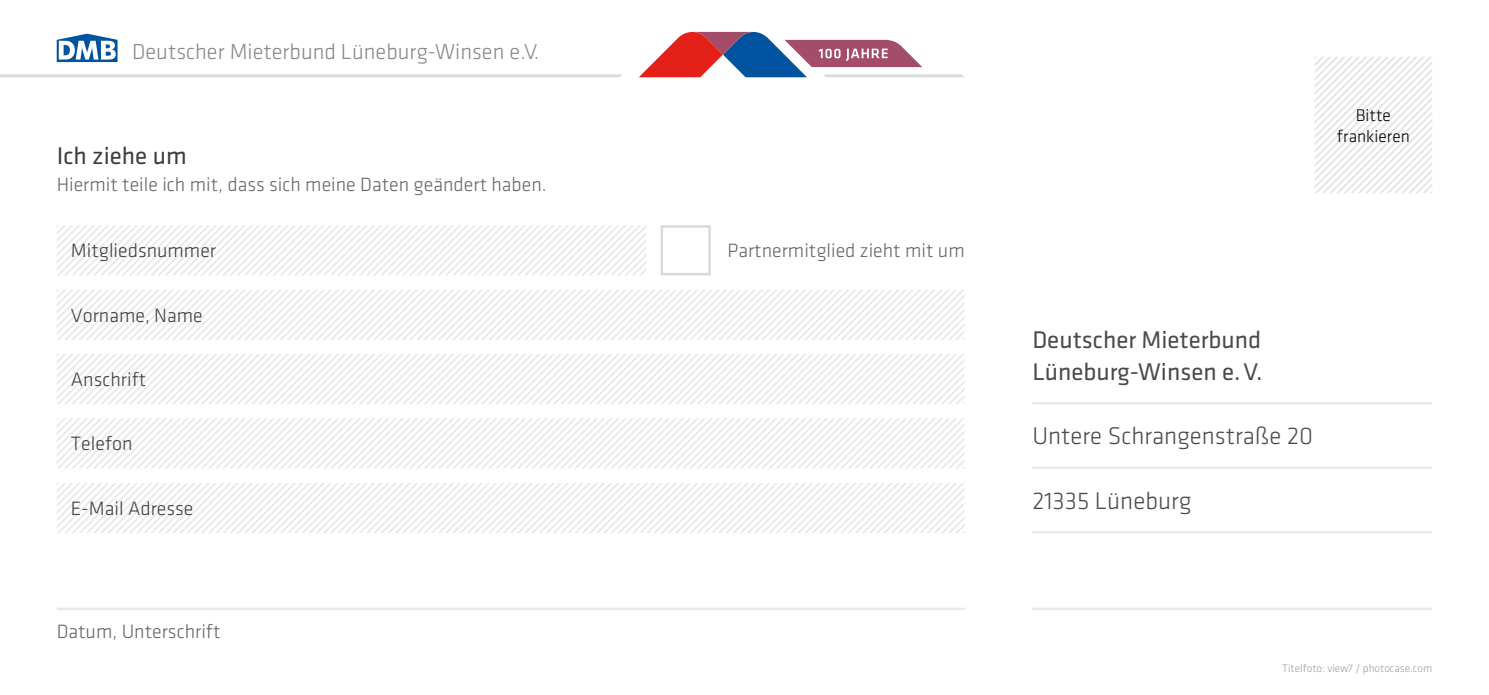
<style>
.page{position:relative;width:1489px;height:695px;background:#fff}
.page>*{position:absolute;margin:0;border:0;box-sizing:border-box;transform-origin:0 0}
.t1{font:25px/32.5px "Klavika Basic";color:#4b4b4d}
.t2{font:300 25px "Klavika Basic";color:#4b4b4d}
.t3{font:25px "Klavika Regular TF";color:#3e3d40}
.t4{font:300 22.5px "Klavika Basic";color:#87888a}
.t5{font:300 20px "Klavika";color:#646567}
.t6{font:300 20px "Klavika";color:#3e3d40}
.t7{font:300 17.5px/21px "Klavika";color:#000;text-align:center}
.t8{font:300 11.25px "Klavika";color:#9c9e9f}
</style>
<div class="page">
<svg style="left:57px;top:290px;width:907px;height:50px"></svg>
<svg style="left:57px;top:483px;width:907px;height:50px"></svg>
<hr style="left:57px;top:607px;width:907px;height:3px;background:#e9e9ea">
<svg style="left:1314px;top:57px;width:117px;height:136px"></svg>
<svg style="left:57px;top:225px;width:589px;height:50px"></svg>
<div style="left:660px;top:225px;width:50px;height:50px;border:2px solid #d9dadb"></div>
<svg style="left:57px;top:354px;width:907px;height:50px"></svg>
<svg style="left:57px;top:418px;width:907px;height:50px"></svg>
<svg style="left:0;top:74px;width:622px;height:3px;background:#dededf"></svg>
<svg style="left:639px;top:32px;width:325px;height:45px"></svg>
<svg style="left:57px;top:34px;width:60px;height:28px"></svg>
<hr style="left:1032px;top:466px;width:399px;height:3px;background:#e9e9ea">
<hr style="left:1032px;top:402px;width:399px;height:2px;background:#e9e9ea">
<hr style="left:1032px;top:531px;width:399px;height:2px;background:#e9e9ea">
<hr style="left:1032px;top:607px;width:399px;height:3px;background:#e9e9ea">
<p class="t4" style="left:132px;top:38px;width:408px">Deutscher Mieterbund Lüneburg-Winsen e.V.</p>
<p class="t3" style="left:57px;top:143px;width:131px">Ich ziehe um</p>
<p class="t5" style="left:57px;top:173px;width:491px">Hiermit teile ich mit, dass sich meine Daten geändert haben.</p>
<p class="t6" style="left:71px;top:240px;width:147px">Mitgliedsnummer</p>
<p class="t5" style="left:727px;top:240px;width:239px">Partnermitglied zieht mit um</p>
<p class="t6" style="left:71px;top:304px;width:133px">Vorname, Name</p>
<p class="t6" style="left:71px;top:369px;width:77px">Anschrift</p>
<p class="t6" style="left:71px;top:433px;width:63px">Telefon</p>
<p class="t6" style="left:71px;top:498px;width:124px">E-Mail Adresse</p>
<p class="t5" style="left:57px;top:621px;width:165px">Datum, Unterschrift</p>
<p class="t7" style="left:1336px;top:104px;width:74px">Bitte frankieren</p>
<p class="t1" style="left:1032px;top:322px;width:232px">Deutscher Mieterbund<br>Lüneburg-Winsen e.V.</p>
<p class="t2" style="left:1032px;top:421px;width:282px">Untere Schrangenstraße 20</p>
<p class="t2" style="left:1032px;top:485px;width:161px">21335 Lüneburg</p>
<p class="t8" style="left:1282px;top:662px;width:151px">Titelfoto: view7 / photocase.com</p>
</div>
